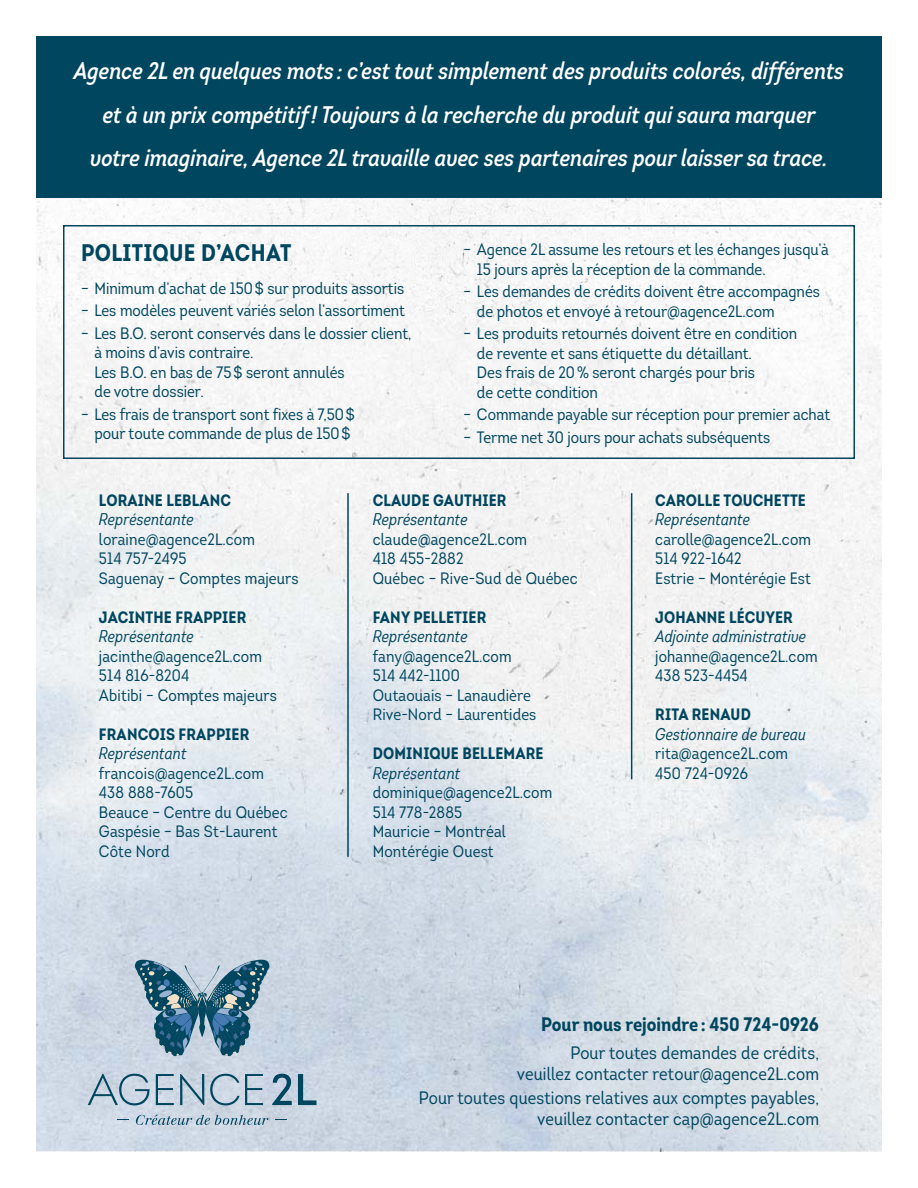
<style>
.page{position:relative;width:918px;height:1188px;background:#fff}
.page>*{position:absolute;margin:0;border:0;box-sizing:border-box;transform-origin:0 0}
.t1{font:italic 600 24px/43.5px "Intro Cond";color:#fff;text-align:center}
.t2{font:700 24px "Intro Cond";letter-spacing:.015em;color:#00465f}
.t3{font:700 19.5px "Intro Cond";color:#00465f}
.t4{font:18px/21px "Intro Cond";letter-spacing:.01em;color:#00465f;text-align:right}
.t5{font:16.5px/19.5px "Intro Cond";color:#00465f}
.t6{font:700 16.5px "Intro Cond";letter-spacing:.01em;color:#00465f}
.t7{font:italic 16.5px "Intro Cond";letter-spacing:.01em;color:#00465f}
</style>
<div class="page">
<img style="left:36px;top:198px;width:846px;height:954px">
<img style="left:36px;top:319px;width:846px;height:832px">
<hr style="left:631px;top:493px;width:1px;height:286px;background:#00465f">
<div style="left:36px;top:36px;width:846px;height:162px;background:#00465f"></div>
<div style="left:63px;top:225px;width:792px;height:234px;border:2px solid #00465f"></div>
<svg style="left:136px;top:1114px;width:132px;height:11px"></svg>
<svg style="left:117px;top:1119px;width:12px;height:1px"></svg>
<svg style="left:88px;top:1074px;width:62px;height:31px"></svg>
<svg style="left:156px;top:1074px;width:18px;height:31px"></svg>
<svg style="left:180px;top:1074px;width:24px;height:31px"></svg>
<svg style="left:210px;top:1074px;width:53px;height:31px"></svg>
<svg style="left:272px;top:1074px;width:20px;height:31px"></svg>
<svg style="left:298px;top:1074px;width:18px;height:31px"></svg>
<svg style="left:133px;top:960px;width:138px;height:96px"></svg>
<hr style="left:347px;top:493px;width:2px;height:364px;background:#00465f">
<p class="t1" style="left:74px;top:52px;width:772px">Agence 2L en quelques mots : c’est tout simplement des produits colorés, différents et à un prix compétitif ! Toujours à la recherche du produit qui saura marquer<br>votre imaginaire, Agence 2L travaille avec ses partenaires pour laisser sa trace.</p>
<h1 class="t2" style="left:81px;top:239px;width:212px">POLITIQUE D’ACHAT</h1>
<p class="t5" style="left:81px;top:280px;width:325px">– Minimum d’achat de 150 $ sur produits assortis</p>
<p class="t5" style="left:81px;top:303px;width:326px">– Les modèles peuvent variés selon l’assortiment</p>
<p class="t5" style="left:95px;top:325px;width:319px;text-indent:-14px">– Les B.O. seront conservés dans le dossier client, à moins d’avis contraire.<br>Les B.O. en bas de 75 $ seront annulés<br>de votre dossier.</p>
<p class="t5" style="left:81px;top:406px;width:275px;text-align:center">– Les frais de transport sont fixes à 7,50 $ pour toute commande de plus de 150 $</p>
<p class="t5" style="left:477px;top:242px;width:353px;text-indent:-14px">– Agence 2L assume les retours et les échanges jusqu’à<br>15 jours après la réception de la commande.</p>
<p class="t5" style="left:477px;top:284px;width:344px;text-indent:-14px">– Les demandes de crédits doivent être accompagnés de photos et envoyé à retour@agence2L.com</p>
<p class="t5" style="left:477px;top:326px;width:322px;text-indent:-14px">– Les produits retournés doivent être en condition de revente et sans étiquette du détaillant.<br>Des frais de 20 % seront chargés pour bris<br>de cette condition</p>
<p class="t5" style="left:463px;top:407px;width:368px">– Commande payable sur réception pour premier achat</p>
<p class="t5" style="left:463px;top:429px;width:308px">– Terme net 30 jours pour achats subséquents</p>
<p class="t6" style="left:99px;top:490px;width:134px">LORAINE LEBLANC</p>
<p class="t7" style="left:99px;top:513px;width:96px">Représentante</p>
<p class="t5" style="left:99px;top:531px;width:201px">loraine@agence2L.com<br>514 757-2495<br>Saguenay – Comptes majeurs</p>
<p class="t6" style="left:99px;top:607px;width:149px">JACINTHE FRAPPIER</p>
<p class="t7" style="left:99px;top:630px;width:96px">Représentante</p>
<p class="t5" style="left:99px;top:648px;width:180px">jacinthe@agence2L.com<br>514 816-8204<br>Abitibi – Comptes majeurs</p>
<p class="t6" style="left:99px;top:724px;width:152px">FRANCOIS FRAPPIER</p>
<p class="t7" style="left:99px;top:747px;width:89px">Représentant</p>
<p class="t5" style="left:99px;top:765px;width:190px">francois@agence2L.com<br>438 888-7605<br>Beauce – Centre du Québec<br>Gaspésie – Bas St-Laurent<br>Côte Nord</p>
<p class="t6" style="left:373px;top:490px;width:135px">CLAUDE GAUTHIER</p>
<p class="t7" style="left:373px;top:513px;width:96px">Représentante</p>
<p class="t5" style="left:373px;top:531px;width:207px">claude@agence2L.com<br>418 455-2882<br>Québec – Rive-Sud de Québec</p>
<p class="t6" style="left:373px;top:607px;width:115px">FANY PELLETIER</p>
<p class="t7" style="left:373px;top:630px;width:96px">Représentante</p>
<p class="t5" style="left:373px;top:648px;width:165px">fany@agence2L.com<br>514 442-1100<br>Outaouais – Lanaudière<br>Rive-Nord – Laurentides</p>
<p class="t6" style="left:373px;top:744px;width:172px">DOMINIQUE BELLEMARE</p>
<p class="t7" style="left:373px;top:766px;width:89px">Représentant</p>
<p class="t5" style="left:373px;top:784px;width:181px">dominique@agence2L.com<br>514 778-2885<br>Mauricie – Montréal<br>Montérégie Ouest</p>
<p class="t6" style="left:655px;top:490px;width:152px">CAROLLE TOUCHETTE</p>
<p class="t7" style="left:655px;top:513px;width:96px">Représentante</p>
<p class="t5" style="left:655px;top:531px;width:158px">carolle@agence2L.com<br>514 922-1642<br>Estrie – Montérégie Est</p>
<p class="t6" style="left:655px;top:607px;width:139px">JOHANNE LÉCUYER</p>
<p class="t7" style="left:655px;top:630px;width:152px">Adjointe administrative</p>
<p class="t5" style="left:655px;top:648px;width:164px">johanne@agence2L.com<br>438 523-4454</p>
<p class="t6" style="left:655px;top:705px;width:97px">RITA RENAUD</p>
<p class="t7" style="left:655px;top:727px;width:152px">Gestionnaire de bureau</p>
<p class="t5" style="left:655px;top:745px;width:134px">rita@agence2L.com<br>450 724-0926</p>
<p class="t3" style="left:541px;top:1012px;width:279px">Pour nous rejoindre : 450 724-0926</p>
<p class="t4" style="left:517px;top:1044px;width:304px">Pour toutes demandes de crédits, veuillez contacter retour@agence2L.com</p>
<p class="t4" style="left:419px;top:1089px;width:402px">Pour toutes questions relatives aux comptes payables, veuillez contacter cap@agence2L.com</p>
</div>
